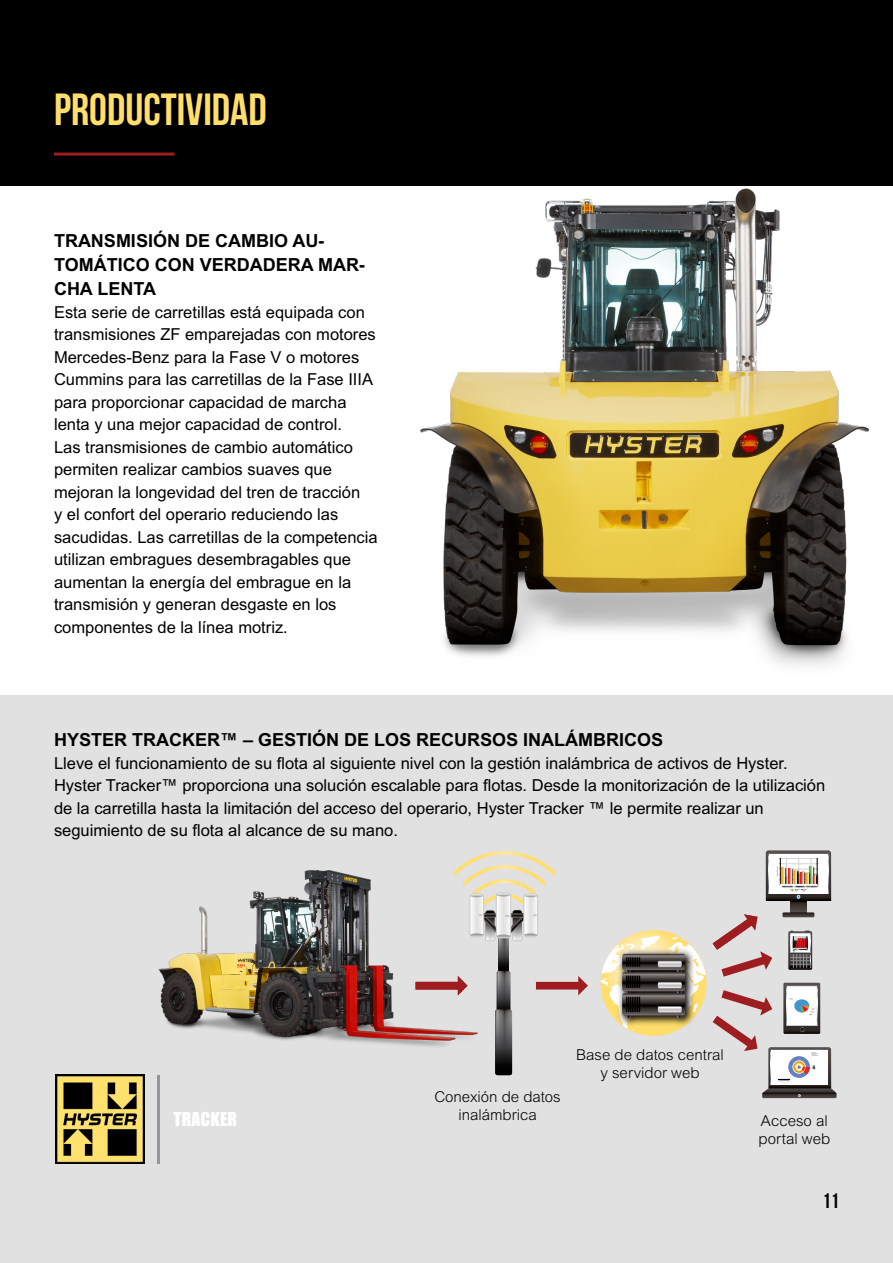
<style>
.page{position:relative;width:893px;height:1263px;background:#fff}
.page>*{position:absolute;margin:0;border:0;box-sizing:border-box;transform-origin:0 0}
.t1{font:700 45px "Bebas Neue";color:#ffde6c}
.t2{font:700 21px "Bebas Neue";color:#000}
.t3{font:700 18px/24px "Arial MT Std";color:#000}
.t4{font:17.55px "Impact";letter-spacing:.01em;color:#fff}
.t5{font:16.5px/22.5px "Arial MT Std";color:#000}
.t6{font:300 15px/18px "Arial MT Std";color:#000;text-align:center}
</style>
<div class="page">
<div style="left:0;top:0;width:893px;height:186px;background:#000"></div>
<div style="left:0;top:695px;width:893px;height:568px;background:#e2e1e1"></div>
<img style="left:55px;top:1075px;width:90px;height:89px">
<hr style="left:158px;top:1075px;width:2px;height:89px;background:#939598">
<svg style="left:791px;top:901px;width:15px;height:11px"></svg>
<svg style="left:479px;top:851px;width:109px;height:224px"></svg>
<svg style="left:766px;top:850px;width:65px;height:51px"></svg>
<hr style="left:780px;top:884px;width:38px;height:2px;background:#fff">
<svg style="left:600px;top:912px;width:237px;height:186px"></svg>
<img style="left:158px;top:856px;width:322px;height:205px">
<img style="left:420px;top:188px;width:449px;height:478px">
<hr style="left:54px;top:153px;width:121px;height:3px;background:#9e1d20">
<div style="left:574px;top:1042px;width:152px;height:43px;background:#e2e1e1"></div>
<h1 class="t1" style="left:54px;top:85px;width:214px">PRODUCTIVIDAD</h1>
<p class="t3" style="left:54px;top:229px;width:312px">TRANSMISIÓN DE CAMBIO AU-<br>TOMÁTICO CON VERDADERA MAR-<br>CHA LENTA</p>
<p class="t5" style="left:54px;top:301px;width:325px">Esta serie de carretillas está equipada con transmisiones ZF emparejadas con motores Mercedes-Benz para la Fase V o motores Cummins para las carretillas de la Fase IIIA para proporcionar capacidad de marcha lenta y una mejor capacidad de control.<br>Las transmisiones de cambio automático permiten realizar cambios suaves que mejoran la longevidad del tren de tracción<br>y el confort del operario reduciendo las sacudidas. Las carretillas de la competencia utilizan embragues desembragables que aumentan la energía del embrague en la transmisión y generan desgaste en los componentes de la línea motriz.</p>
<p class="t3" style="left:54px;top:728px;width:611px">HYSTER TRACKER™ – GESTIÓN DE LOS RECURSOS INALÁMBRICOS</p>
<p class="t5" style="left:54px;top:752px;width:773px">Lleve el funcionamiento de su flota al siguiente nivel con la gestión inalámbrica de activos de Hyster.<br>Hyster Tracker™ proporciona una solución escalable para flotas. Desde la monitorización de la utilización de la carretilla hasta la limitación del acceso del operario, Hyster Tracker ™ le permite realizar un seguimiento de su flota al alcance de su mano.</p>
<p class="t4" style="left:174px;top:1106px;width:65px">TRACKER</p>
<p class="t6" style="left:434px;top:1088px;width:128px">Conexión de datos inalámbrica</p>
<p class="t6" style="left:576px;top:1046px;width:149px">Base de datos central y servidor web</p>
<p class="t6" style="left:758px;top:1112px;width:73px;text-align:left">Acceso al portal web</p>
<p class="t2" style="left:822px;top:1189px;width:18px">11</p>
</div>
